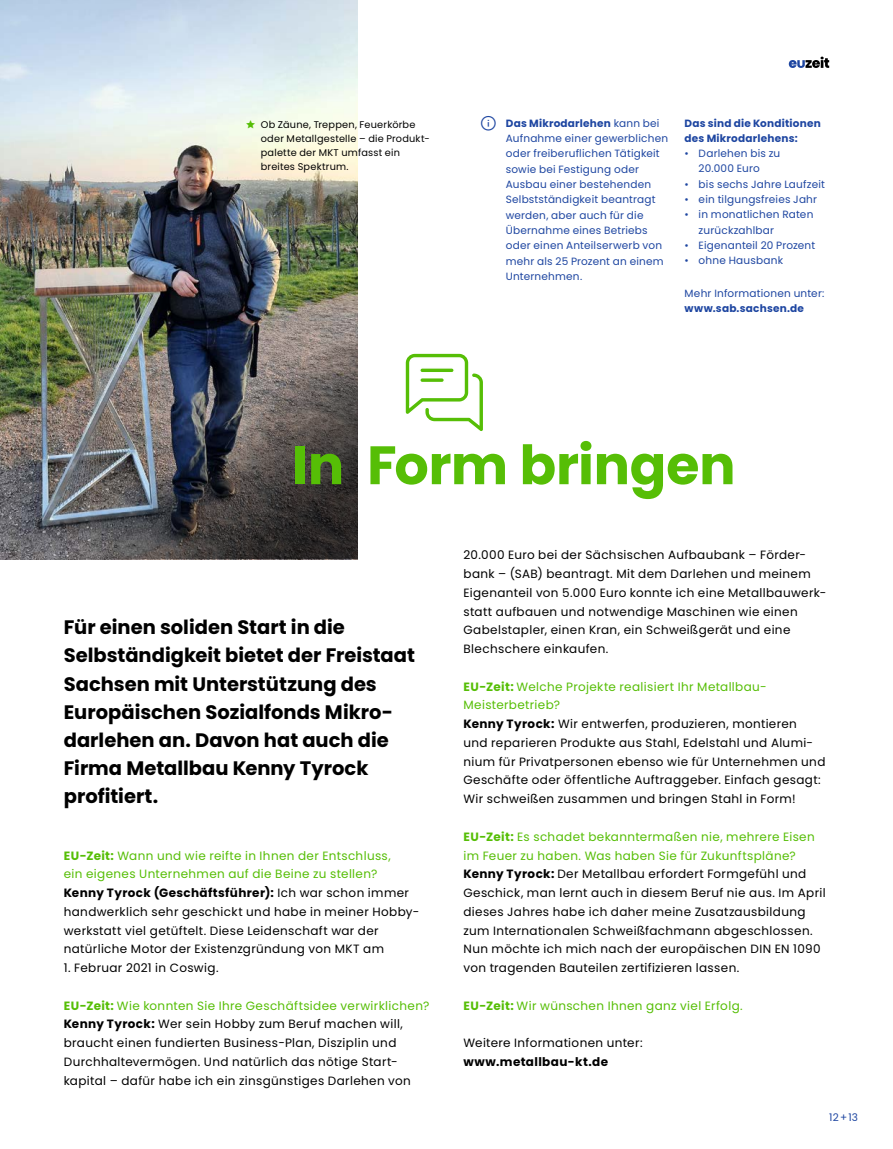
<style>
.page{position:relative;width:893px;height:1149px;background:#fff}
.page>*{position:absolute;margin:0;border:0;box-sizing:border-box;transform-origin:0 0}
.Head_2_-_36pt{font:700 54px "Poppins";letter-spacing:-.005em;color:#56be06}
.Teasertext{font:700 19.5px/28px "Poppins";color:#000}
.Fließtext{font:12px/18.8px "Poppins";letter-spacing:.03em;color:#000}
.Fließtext-2{font:12px/18.8px "Poppins";letter-spacing:.03em;color:#56be06}
.Infotext_mit_i{font:10.5px/15.3px "Poppins";letter-spacing:.02em;color:#1e46a1}
.Infotext{font:10.5px/15.3px "Poppins";letter-spacing:.02em;color:#1e46a1}
.Infotext-2{font:700 10.5px/15.3px "Poppins";letter-spacing:.02em;color:#1e46a1}
.t1{font:9.75px/14.1px "Poppins";letter-spacing:.02em;color:#000}
.s1{font-family:"la solid 900";color:#56be06}
.s2{font-family:"la solid 900";font-size:18px}
.s3{font-weight:700}
</style>
<div class="page">
<svg style="left:789px;top:57px;width:40px;height:11px"></svg>
<img style="left:0;top:0;width:357px;height:344px">
<img style="left:0;top:344px;width:357px;height:215px">
<svg style="left:405px;top:353px;width:78px;height:78px"></svg>
<p class="t1" style="left:261px;top:117px;width:169px;text-indent:-15px"><span class="s1">b</span> Ob Zäune, Treppen, Feuerkörbe oder Metallgestelle – die Produkt&shy;palette der MKT umfasst ein breites Spektrum.</p>
<p class="Infotext_mit_i" style="left:506px;top:115px;width:164px;text-indent:-26px"><span class="s2">Ư</span> <span class="s3">Das Mikrodarlehen</span> kann bei<br>Aufnahme einer gewerblichen oder freiberuflichen Tätigkeit sowie bei Festigung oder<br>Ausbau einer bestehenden<br>Selbstständigkeit beantragt werden, aber auch für die<br>Übernahme eines Betriebs oder einen Anteilserwerb von mehr als 25 Prozent an einem<br>Unternehmen.</p>
<p class="Infotext-2" style="left:685px;top:115px;width:138px">Das sind die Konditionen des Mikrodarlehens:</p>
<p class="Infotext_mit_i" style="left:699px;top:146px;width:83px;text-indent:-14px">• Darlehen bis zu<br>20.000 Euro</p>
<p class="Infotext_mit_i" style="left:685px;top:176px;width:142px">• bis sechs Jahre Laufzeit</p>
<p class="Infotext_mit_i" style="left:685px;top:192px;width:134px">• ein tilgungsfreies Jahr</p>
<p class="Infotext_mit_i" style="left:699px;top:207px;width:116px;text-indent:-14px">• in monatlichen Raten zurückzahlbar</p>
<p class="Infotext_mit_i" style="left:685px;top:238px;width:132px">• Eigenanteil 20 Prozent</p>
<p class="Infotext_mit_i" style="left:685px;top:253px;width:100px">• ohne Hausbank</p>
<p class="Infotext" style="left:685px;top:285px;width:141px">Mehr Informationen unter: <span class="s3">www.sab.sachsen.de</span></p>
<h2 class="Head_2_-_36pt" style="left:292px;top:434px;width:445px">In Form bringen</h2>
<p class="Teasertext" style="left:64px;top:613px;width:353px">Für einen soliden Start in die<br>Selbständigkeit bietet der Freistaat<br>Sachsen mit Unterstützung des<br>Europäischen Sozialfonds Mikro&shy;darlehen an. Davon hat auch die<br>Firma Metallbau Kenny Tyrock profitiert.</p>
<p class="Fließtext-2" style="left:64px;top:845px;width:328px"><span class="s3">EU-Zeit:</span> Wann und wie reifte in Ihnen der Entschluss, ein eigenes Unternehmen auf die Beine zu stellen?</p>
<p class="Fließtext" style="left:64px;top:883px;width:355px"><span class="s3">Kenny Tyrock (Geschäftsführer):</span> Ich war schon immer handwerklich sehr geschickt und habe in meiner Hobby&shy;werkstatt viel getüftelt. Diese Leidenschaft war der natürliche Motor der Existenzgründung von MKT am</p>
<p class="Fließtext" style="left:64px;top:958px;width:156px">1. Februar 2021 in Coswig.</p>
<p class="Fließtext-2" style="left:64px;top:995px;width:367px"><span class="s3">EU-Zeit:</span> Wie konnten Sie Ihre Geschäftsidee verwirklichen?</p>
<p class="Fließtext" style="left:64px;top:1014px;width:349px"><span class="s3">Kenny Tyrock:</span> Wer sein Hobby zum Beruf machen will, braucht einen fundierten Business-Plan, Disziplin und Durchhaltevermögen. Und natürlich das nötige Start&shy;kapital – dafür habe ich ein zinsgünstiges Darlehen von</p>
<p class="Fließtext" style="left:463px;top:545px;width:364px">20.000 Euro bei der Sächsischen Aufbaubank – Förder&shy;bank – (SAB) beantragt. Mit dem Darlehen und meinem Eigenanteil von 5.000 Euro konnte ich eine Metallbauwerk&shy;statt aufbauen und notwendige Maschinen wie einen Gabelstapler, einen Kran, ein Schweißgerät und eine Blechschere einkaufen.</p>
<p class="Fließtext-2" style="left:463px;top:677px;width:305px"><span class="s3">EU-Zeit:</span> Welche Projekte realisiert Ihr Metallbau-<br>Meisterbetrieb?</p>
<p class="Fließtext" style="left:463px;top:714px;width:363px"><span class="s3">Kenny Tyrock:</span> Wir entwerfen, produzieren, montieren<br>und reparieren Produkte aus Stahl, Edelstahl und Alumi&shy;nium für Privatpersonen ebenso wie für Unternehmen und Geschäfte oder öffentliche Auftraggeber. Einfach gesagt:<br>Wir schweißen zusammen und bringen Stahl in Form!</p>
<p class="Fließtext-2" style="left:463px;top:827px;width:353px"><span class="s3">EU-Zeit:</span> Es schadet bekanntermaßen nie, mehrere Eisen im Feuer zu haben. Was haben Sie für Zukunftspläne?</p>
<p class="Fließtext" style="left:463px;top:864px;width:364px"><span class="s3">Kenny Tyrock:</span> Der Metallbau erfordert Formgefühl und Geschick, man lernt auch in diesem Beruf nie aus. Im April dieses Jahres habe ich daher meine Zusatzausbildung zum Internationalen Schweißfachmann abgeschlossen.<br>Nun möchte ich mich nach der europäischen DIN EN 1090 von tragenden Bauteilen zertifizieren lassen.</p>
<p class="Fließtext-2" style="left:463px;top:995px;width:281px"><span class="s3">EU-Zeit:</span> Wir wünschen Ihnen ganz viel Erfolg.</p>
<p class="Fließtext" style="left:463px;top:1033px;width:181px">Weitere Informationen unter: <span class="s3">www.metallbau-kt.de</span></p>
<p class="Infotext_mit_i" style="left:829px;top:1108px;width:30px">12+13</p>
</div>
